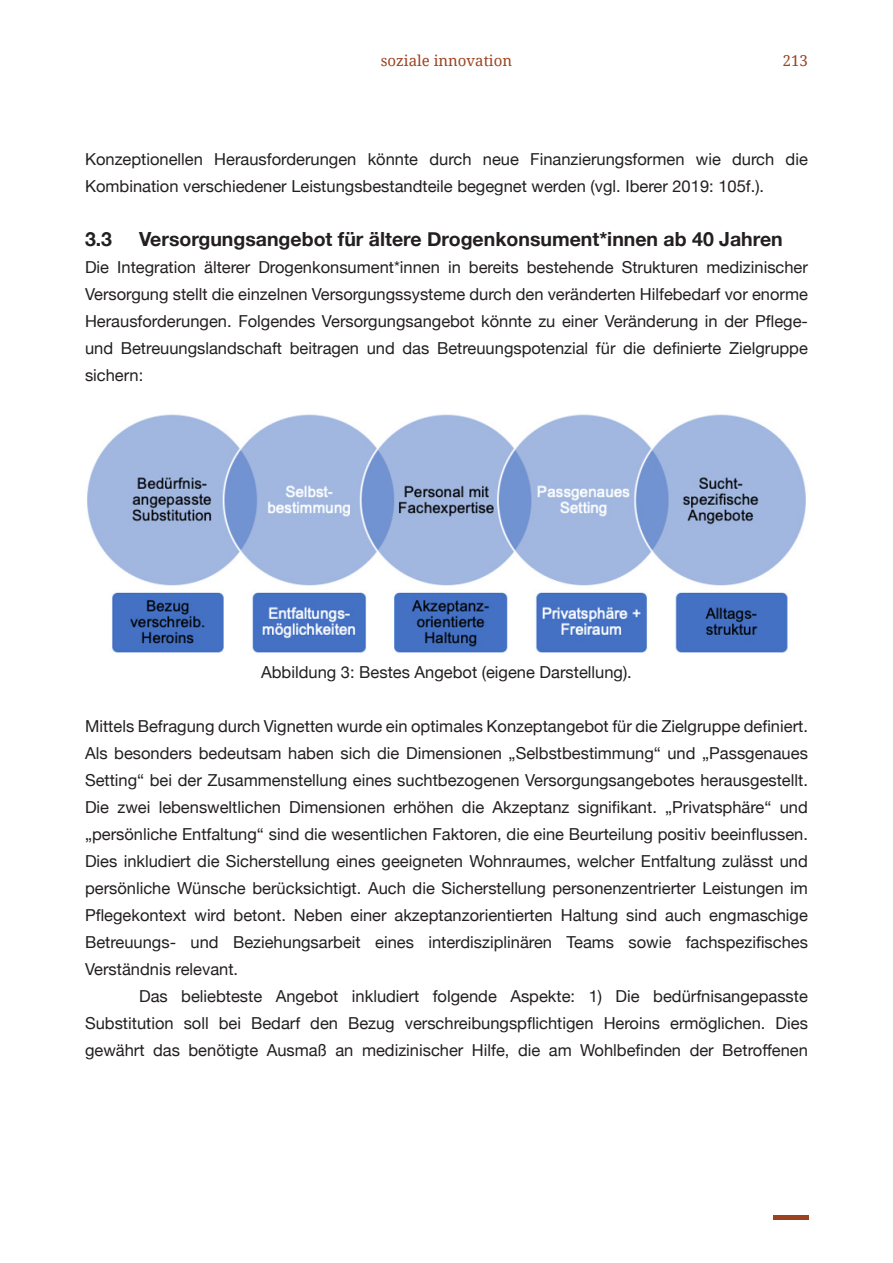
<style>
.page{position:relative;width:893px;height:1263px;background:#fff}
.page>*{position:absolute;margin:0;border:0;box-sizing:border-box;transform-origin:0 0}
.t1{font:75px "Droid Serif";color:#9b4321}
.t2{font:700 19.5px "Helvetica Neue";color:#231f20}
.t3{font:16.5px/27px "Helvetica Neue";color:#231f20;text-align:justify}
.t4{font:15px "Droid Serif";color:#9b4321}
</style>
<div class="page">
<img style="left:87px;top:414px;width:719px;height:240px">
<p class="t4" style="left:381px;top:52px;width:133px">soziale innovation</p>
<p class="t4" style="left:783px;top:52px;width:27px">213</p>
<p class="t3" style="left:85px;top:146px;width:724px">Konzeptionellen Herausforderungen könnte durch neue Finanzierungsformen wie durch die<br>Kombination verschiedener Leistungsbestandteile begegnet werden (vgl. Iberer 2019: 105f.).</p>
<p class="t2" style="left:85px;top:223px;width:29px">3.3</p>
<p class="t2" style="left:139px;top:223px;width:645px">Versorgungsangebot für ältere Drogenkonsument*innen ab 40 Jahren</p>
<p class="t3" style="left:85px;top:254px;width:724px">Die Integration älterer Drogenkonsument*innen in bereits bestehende Strukturen medizinischer Versorgung stellt die einzelnen Versorgungssysteme durch den veränderten Hilfebedarf vor enorme Herausforderungen. Folgendes Versorgungsangebot könnte zu einer Veränderung in der Pflege&shy;und Betreuungslandschaft beitragen und das Betreuungspotenzial für die definierte Zielgruppe sichern:</p>
<p class="t3" style="left:261px;top:659px;width:372px">Abbildung 3: Bestes Angebot (eigene Darstellung).</p>
<p class="t3" style="left:85px;top:713px;width:724px">Mittels Befragung durch Vignetten wurde ein optimales Konzeptangebot für die Zielgruppe definiert.<br>Als besonders bedeutsam haben sich die Dimensionen „Selbstbestimmung“ und „Passgenaues Setting“ bei der Zusammenstellung eines suchtbezogenen Versorgungsangebotes herausgestellt.<br>Die zwei lebensweltlichen Dimensionen erhöhen die Akzeptanz signifikant. „Privatsphäre“ und „persönliche Entfaltung“ sind die wesentlichen Faktoren, die eine Beurteilung positiv beeinflussen.<br>Dies inkludiert die Sicherstellung eines geeigneten Wohnraumes, welcher Entfaltung zulässt und persönliche Wünsche berücksichtigt. Auch die Sicherstellung personenzentrierter Leistungen im Pflegekontext wird betont. Neben einer akzeptanzorientierten Haltung sind auch engmaschige Betreuungs- und Beziehungsarbeit eines interdisziplinären Teams sowie fachspezifisches Verständnis relevant.</p>
<p class="t3" style="left:85px;top:983px;width:724px;text-indent:54px">Das beliebteste Angebot inkludiert folgende Aspekte: 1) Die bedürfnisangepasste Substitution soll bei Bedarf den Bezug verschreibungspflichtigen Heroins ermöglichen. Dies gewährt das benötigte Ausmaß an medizinischer Hilfe, die am Wohlbefinden der Betroffenen</p>
<h1 class="t1" style="left:773px;top:1139px;width:36px">_</h1>
</div>
